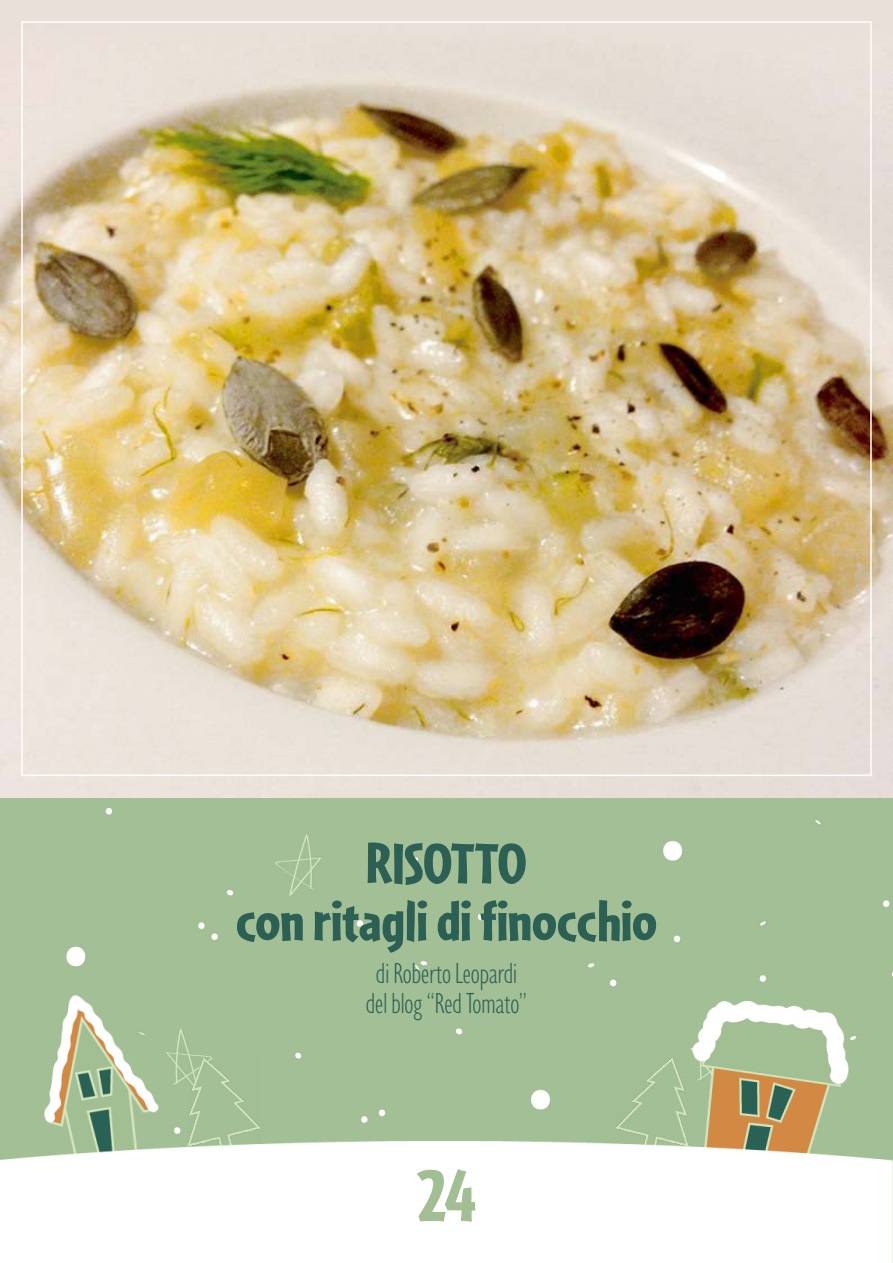
<style>
.page{position:relative;width:893px;height:1263px;background:#fff}
.page>*{position:absolute;margin:0;border:0;box-sizing:border-box;transform-origin:0 0}
.t1{font:900 75px "Cafeteria";color:#a2bf93}
.t2{font:900 60px/57px "Cafeteria";color:#2c6054;text-align:center}
.t3{font:300 condensed 30px/30px "Gill Sans Nova";color:#2c6054;text-align:center}
</style>
<div class="page">
<div style="left:0;top:797px;width:893px;height:344px;background:#a3bf96"></div>
<img style="left:0;top:0;width:893px;height:797px">
<img style="left:693px;top:1001px;width:156px;height:140px">
<img style="left:44px;top:995px;width:115px;height:146px">
<img style="left:187px;top:1058px;width:73px;height:83px">
<img style="left:616px;top:1058px;width:72px;height:83px">
<img style="left:0;top:1141px;width:893px;height:122px">
<h2 class="t2" style="left:236px;top:833px;width:423px">RISOTTO<br>con ritagli di finocchio</h2>
<p class="t3" style="left:366px;top:957px;width:163px">di Roberto Leopardi del blog “Red Tomato”</p>
<h1 class="t1" style="left:417px;top:1149px;width:61px">24</h1>
</div>
